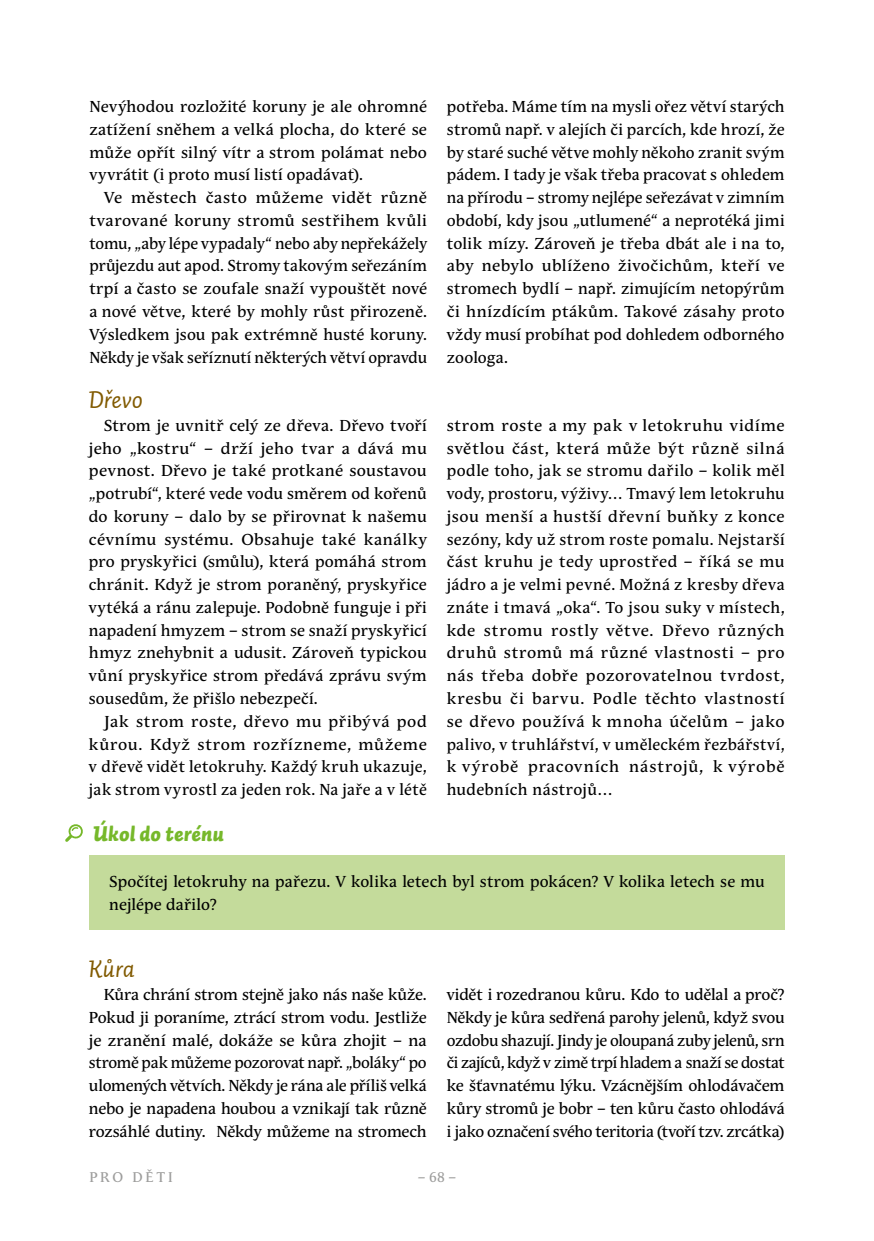
<style>
.page{position:relative;width:874px;height:1241px;background:#fff}
.page>*{position:absolute;margin:0;border:0;box-sizing:border-box;transform-origin:0 0}
.t1{font:24.5px "Auto 2 Italic LF";color:#815a00}
.t2{font:21px "Auto 2 Black Italic LF";letter-spacing:.005em;color:#76b82a}
.t3{font:15.75px/22.8px "Andulka Text Pro";letter-spacing:.01em;color:#000;text-align:justify}
.t4{font:14px "Andulka Text Pro";letter-spacing:.195em;color:#9d9d9c}
</style>
<div class="page">
<svg style="left:65px;top:824px;width:18px;height:18px"></svg>
<div style="left:89px;top:855px;width:695px;height:74px;background:#c4db9b"></div>
<p class="t3" style="left:89px;top:95px;width:339px">Nevýhodou rozložité koruny je ale ohromné zatížení sněhem a velká plocha, do které se může opřít silný vítr a strom polámat nebo vyvrátit (i proto musí listí opadávat).</p>
<p class="t3" style="left:89px;top:186px;width:339px;text-indent:15px">Ve městech často můžeme vidět různě tvarované koruny stromů sestřihem kvůli tomu, „aby lépe vypadaly“ nebo aby nepřekážely průjezdu aut apod. Stromy takovým seřezáním trpí a často se zoufale snaží vypouštět nové a nové větve, které by mohly růst přirozeně.<br>Výsledkem jsou pak extrémně husté koruny.<br>Někdy je však seříznutí některých větví opravdu</p>
<h1 class="t1" style="left:89px;top:384px;width:55px">Dřevo</h1>
<p class="t3" style="left:89px;top:414px;width:339px;text-indent:15px">Strom je uvnitř celý ze dřeva. Dřevo tvoří jeho „kostru“ – drží jeho tvar a dává mu pevnost. Dřevo je také protkané soustavou „potrubí“, které vede vodu směrem od kořenů do koruny – dalo by se přirovnat k našemu cévnímu systému. Obsahuje také kanálky pro pryskyřici (smůlu), která pomáhá strom chránit. Když je strom poraněný, pryskyřice vytéká a ránu zalepuje. Podobně funguje i při napadení hmyzem – strom se snaží pryskyřicí hmyz znehybnit a udusit. Zároveň typickou vůní pryskyřice strom předává zprávu svým sousedům, že přišlo nebezpečí.</p>
<p class="t3" style="left:89px;top:710px;width:339px;text-indent:15px">Jak strom roste, dřevo mu přibývá pod kůrou. Když strom rozřízneme, můžeme v dřevě vidět letokruhy. Každý kruh ukazuje, jak strom vyrostl za jeden rok. Na jaře a v létě</p>
<h2 class="t2" style="left:93px;top:819px;width:132px">Úkol do terénu</h2>
<p class="t3" style="left:446px;top:95px;width:339px">potřeba. Máme tím na mysli ořez větví starých stromů např. v alejích či parcích, kde hrozí, že by staré suché větve mohly někoho zranit svým pádem. I tady je však třeba pracovat s ohledem na přírodu – stromy nejlépe seřezávat v zimním období, kdy jsou „utlumené“ a neprotéká jimi tolik mízy. Zároveň je třeba dbát ale i na to, aby nebylo ublíženo živočichům, kteří ve stromech bydlí – např. zimujícím netopýrům či hnízdícím ptákům. Takové zásahy proto vždy musí probíhat pod dohledem odborného zoologa.</p>
<p class="t3" style="left:446px;top:414px;width:339px">strom roste a my pak v letokruhu vidíme světlou část, která může být různě silná podle toho, jak se stromu dařilo – kolik měl vody, prostoru, výživy… Tmavý lem letokruhu jsou menší a hustší dřevní buňky z konce sezóny, kdy už strom roste pomalu. Nejstarší část kruhu je tedy uprostřed – říká se mu jádro a je velmi pevné. Možná z kresby dřeva znáte i tmavá „oka“. To jsou suky v místech, kde stromu rostly větve. Dřevo různých druhů stromů má různé vlastnosti – pro nás třeba dobře pozorovatelnou tvrdost, kresbu či barvu. Podle těchto vlastností se dřevo používá k mnoha účelům – jako palivo, v truhlářství, v uměleckém řezbářství, k výrobě pracovních nástrojů, k výrobě hudebních nástrojů…</p>
<p class="t3" style="left:109px;top:870px;width:656px">Spočítej letokruhy na pařezu. V kolika letech byl strom pokácen? V kolika letech se mu nejlépe dařilo?</p>
<h1 class="t1" style="left:89px;top:952px;width:47px">Kůra</h1>
<p class="t3" style="left:89px;top:983px;width:339px;text-indent:15px">Kůra chrání strom stejně jako nás naše kůže.<br>Pokud ji poraníme, ztrácí strom vodu. Jestliže je zranění malé, dokáže se kůra zhojit – na stromě pak můžeme pozorovat např. „boláky“ po ulomených větvích. Někdy je rána ale příliš velká nebo je napadena houbou a vznikají tak různě rozsáhlé dutiny. Někdy můžeme na stromech</p>
<p class="t3" style="left:446px;top:983px;width:339px">vidět i rozedranou kůru. Kdo to udělal a proč?<br>Někdy je kůra sedřená parohy jelenů, když svou ozdobu shazují. Jindy je oloupaná zuby jelenů, srn či zajíců, když v zimě trpí hladem a snaží se dostat ke šťavnatému lýku. Vzácnějším ohlodávačem kůry stromů je bobr – ten kůru často ohlodává i jako označení svého teritoria (tvoří tzv. zrcátka)</p>
<p class="t4" style="left:89px;top:1168px;width:85px">PRO DĚTI</p>
<p class="t4" style="left:417px;top:1168px;width:40px">– 68 –</p>
</div>
